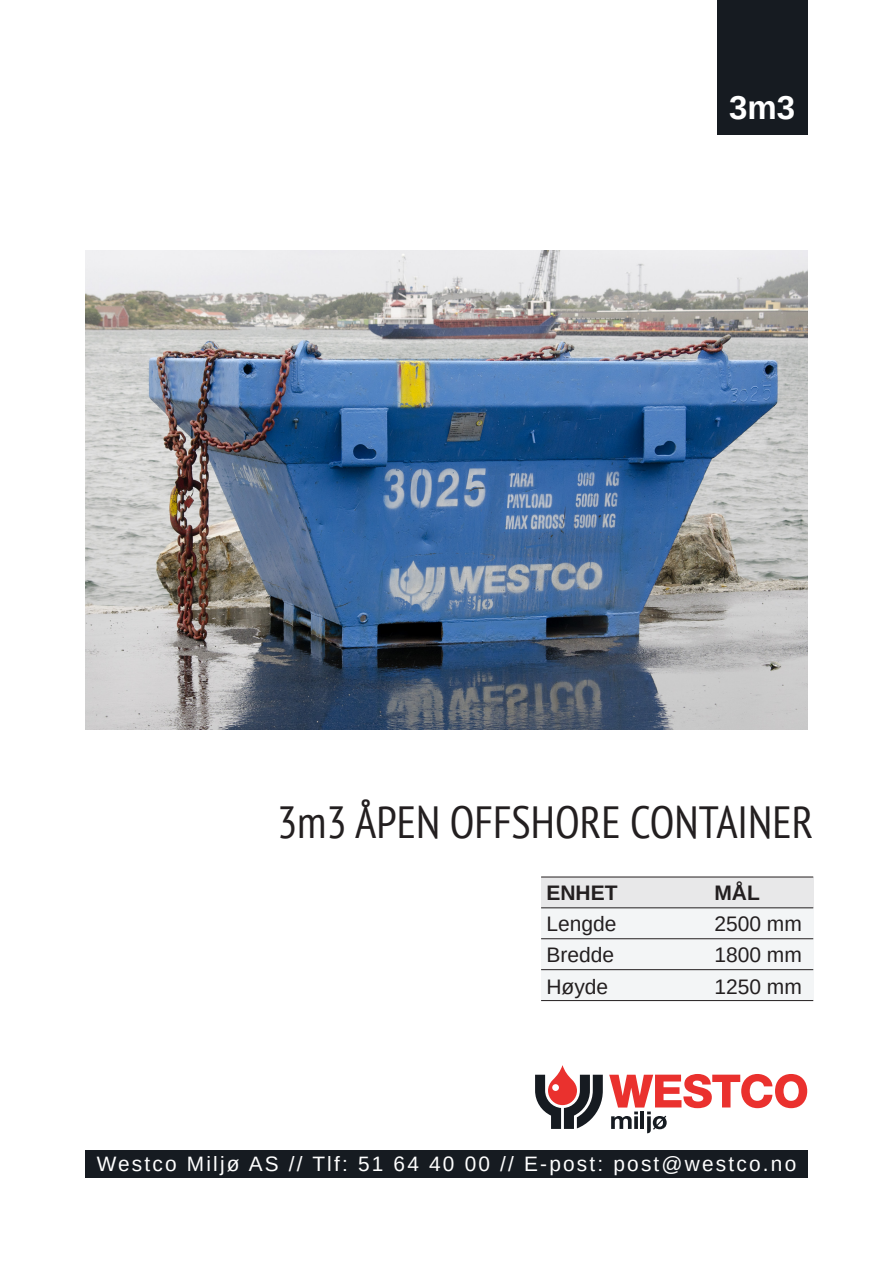
<style>
.page{position:relative;width:893px;height:1263px;background:#fff}
.page>*{position:absolute;margin:0;border:0;box-sizing:border-box;transform-origin:0 0}
.t1{font:condensed 45px "PT Sans";color:#231f20}
.t2{font:700 33px "Arimo";color:#fff}
.t3{font:21px "Arimo";color:#231f20}
.t4{font:700 21px "Arimo";color:#231f20}
.t5{font:20.85px "Arimo";letter-spacing:.105em;color:#fff}
</style>
<div class="page">
<div style="left:541px;top:877px;width:272px;height:31px;background:#e8e8e9"></div>
<div style="left:541px;top:909px;width:272px;height:92px;background:#f3f5f6"></div>
<hr style="left:541px;top:907px;width:272px;height:1px;background:#231f20">
<hr style="left:541px;top:877px;width:272px;height:1px;background:#231f20">
<hr style="left:541px;top:938px;width:272px;height:1px;background:#231f20">
<hr style="left:541px;top:969px;width:272px;height:1px;background:#231f20">
<hr style="left:541px;top:1000px;width:272px;height:1px;background:#231f20">
<div style="left:717px;top:0;width:90px;height:135px;background:#161b21"></div>
<div style="left:85px;top:1151px;width:723px;height:27px;background:#161b21"></div>
<svg style="left:609px;top:1074px;width:198px;height:59px"></svg>
<svg style="left:535px;top:1065px;width:68px;height:64px"></svg>
<img style="left:85px;top:250px;width:723px;height:479px">
<p class="t2" style="left:729px;top:85px;width:68px">3m3</p>
<p class="t1" style="left:277px;top:793px;width:538px">3m3 ÅPEN OFFSHORE CONTAINER</p>
<p class="t4" style="left:546px;top:878px;width:73px">ENHET</p>
<p class="t4" style="left:714px;top:878px;width:47px">MÅL</p>
<p class="t3" style="left:546px;top:910px;width:72px">Lengde</p>
<p class="t3" style="left:714px;top:910px;width:89px">2500 mm</p>
<p class="t3" style="left:546px;top:942px;width:69px">Bredde</p>
<p class="t3" style="left:714px;top:942px;width:89px">1800 mm</p>
<p class="t3" style="left:546px;top:973px;width:63px">Høyde</p>
<p class="t3" style="left:714px;top:973px;width:89px">1250 mm</p>
<p class="t5" style="left:97px;top:1150px;width:701px">Westco Miljø AS // Tlf: 51 64 40 00 // E-post: post@westco.no</p>
</div>
